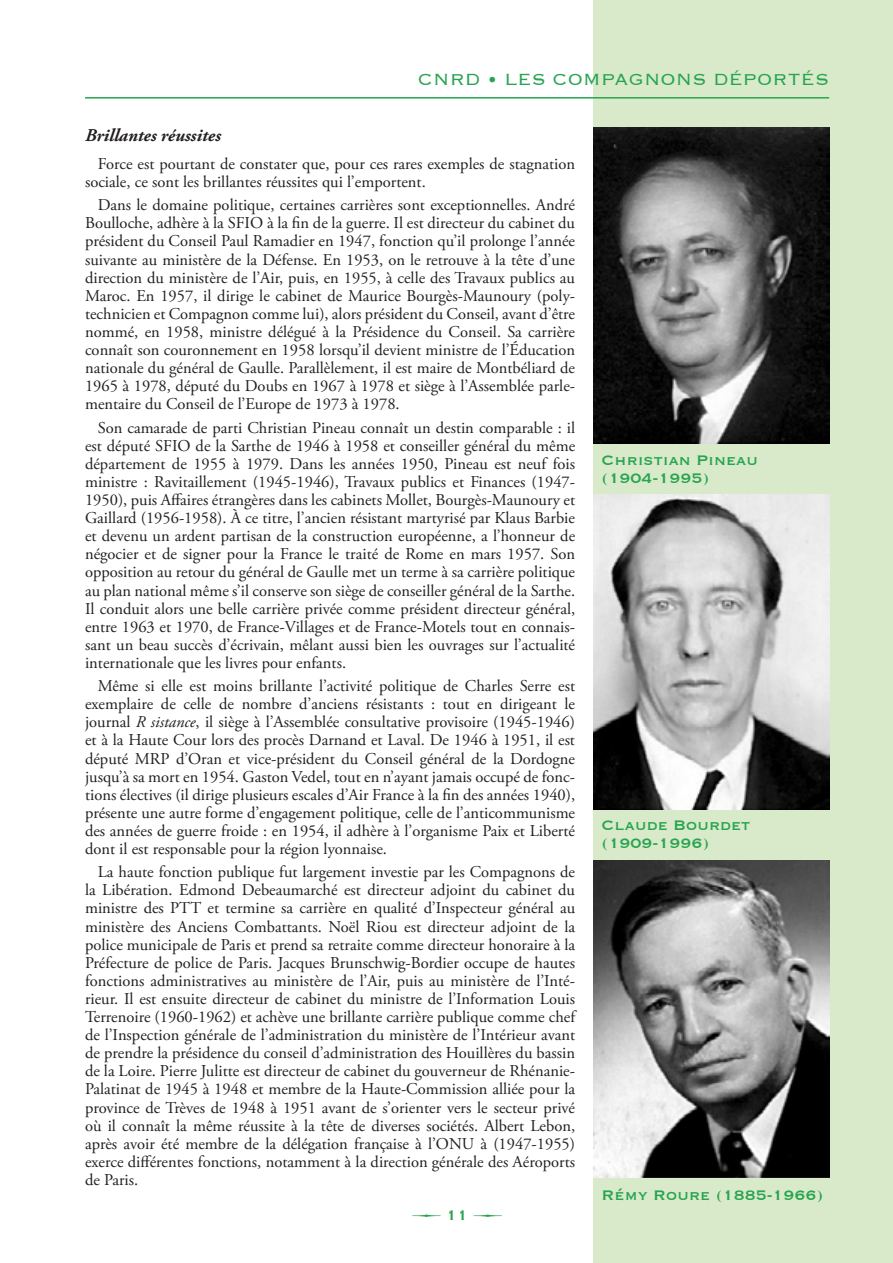
<style>
.page{position:relative;width:893px;height:1263px;background:#fff}
.page>*{position:absolute;margin:0;border:0;box-sizing:border-box;transform-origin:0 0}
.t1{font:300 21px "Copperplate";letter-spacing:.01em;color:#28a450}
.t2{font:18px/18px "Copperplate";color:#28a450}
.t3{font:italic 700 18px "Adobe Garamond Pro";color:#231f20}
.t4{font:16.5px/18.1px "Adobe Garamond Pro";color:#231f20;text-align:justify}
.s1{font-style:italic}
</style>
<div class="page">
<svg style="left:412px;top:1214px;width:29px;height:3px"></svg>
<svg style="left:474px;top:1214px;width:28px;height:3px"></svg>
<div style="left:593px;top:0;width:300px;height:1263px;background:#d9eaca"></div>
<img style="left:593px;top:128px;width:236px;height:315px">
<img style="left:593px;top:494px;width:236px;height:316px">
<img style="left:593px;top:860px;width:236px;height:318px">
<hr style="left:85px;top:97px;width:744px;height:2px;background:#28a450">
<p class="t1" style="left:418px;top:66px;width:413px">CNRD • LES COMPAGNONS DÉPORTÉS</p>
<p class="t3" style="left:85px;top:125px;width:137px">Brillantes réussites</p>
<p class="t4" style="left:85px;top:155px;width:492px;text-indent:13px">Force est pourtant de constater que, pour ces rares exemples de stagnation sociale, ce sont les brillantes réussites qui l’emportent.</p>
<p class="t4" style="left:85px;top:196px;width:492px;text-indent:13px">Dans le domaine politique, certaines carrières sont exceptionnelles. André Boulloche, adhère à la SFIO à la fin de la guerre. Il est directeur du cabinet du président du Conseil Paul Ramadier en 1947, fonction qu’il prolonge l’année suivante au ministère de la Défense. En 1953, on le retrouve à la tête d’une direction du ministère de l’Air, puis, en 1955, à celle des Travaux publics au Maroc. En 1957, il dirige le cabinet de Maurice Bourgès-Maunoury (poly&shy;technicien et Compagnon comme lui), alors président du Conseil, avant d’être nommé, en 1958, ministre délégué à la Présidence du Conseil. Sa carrière connaît son couronnement en 1958 lorsqu’il devient ministre de l’Éducation nationale du général de Gaulle. Parallèlement, il est maire de Montbéliard de 1965 à 1978, député du Doubs en 1967 à 1978 et siège à l’Assemblée parle&shy;mentaire du Conseil de l’Europe de 1973 à 1978.</p>
<p class="t4" style="left:85px;top:419px;width:492px;text-indent:13px">Son camarade de parti Christian Pineau connaît un destin comparable : il est député SFIO de la Sarthe de 1946 à 1958 et conseiller général du même département de 1955 à 1979. Dans les années 1950, Pineau est neuf fois ministre : Ravitaillement (1945-1946), Travaux publics et Finances (1947- 1950), puis Affaires étrangères dans les cabinets Mollet, Bourgès-Maunoury et Gaillard (1956-1958). À ce titre, l’ancien résistant martyrisé par Klaus Barbie et devenu un ardent partisan de la construction européenne, a l’honneur de négocier et de signer pour la France le traité de Rome en mars 1957. Son opposition au retour du général de Gaulle met un terme à sa carrière politique au plan national même s’il conserve son siège de conseiller général de la Sarthe.<br>Il conduit alors une belle carrière privée comme président directeur général, entre 1963 et 1970, de France-Villages et de France-Motels tout en connais&shy;sant un beau succès d’écrivain, mêlant aussi bien les ouvrages sur l’actualité internationale que les livres pour enfants.</p>
<p class="t4" style="left:85px;top:677px;width:492px;text-indent:13px">Même si elle est moins brillante l’activité politique de Charles Serre est exemplaire de celle de nombre d’anciens résistants : tout en dirigeant le journal <span class="s1">Résistance</span>, il siège à l’Assemblée consultative provisoire (1945-1946) et à la Haute Cour lors des procès Darnand et Laval. De 1946 à 1951, il est député MRP d’Oran et vice-président du Conseil général de la Dordogne jusqu’à sa mort en 1954. Gaston Vedel, tout en n’ayant jamais occupé de fonc&shy;tions électives (il dirige plusieurs escales d’Air France à la fin des années 1940), présente une autre forme d’engagement politique, celle de l’anticommunisme des années de guerre froide : en 1954, il adhère à l’organisme Paix et Liberté dont il est responsable pour la région lyonnaise.</p>
<p class="t4" style="left:85px;top:863px;width:492px;text-indent:13px">La haute fonction publique fut largement investie par les Compagnons de la Libération. Edmond Debeaumarché est directeur adjoint du cabinet du ministre des PTT et termine sa carrière en qualité d’Inspecteur général au ministère des Anciens Combattants. Noël Riou est directeur adjoint de la police municipale de Paris et prend sa retraite comme directeur honoraire à la Préfecture de police de Paris. Jacques Brunschwig-Bordier occupe de hautes fonctions administratives au ministère de l’Air, puis au ministère de l’Inté&shy;rieur. Il est ensuite directeur de cabinet du ministre de l’Information Louis Terrenoire (1960-1962) et achève une brillante carrière publique comme chef de l’Inspection générale de l’administration du ministère de l’Intérieur avant de prendre la présidence du conseil d’administration des Houillères du bassin de la Loire. Pierre Julitte est directeur de cabinet du gouverneur de Rhénanie-Palatinat de 1945 à 1948 et membre de la Haute-Commission alliée pour la province de Trèves de 1948 à 1951 avant de s’orienter vers le secteur privé où il connaît la même réussite à la tête de diverses sociétés. Albert Lebon, après avoir été membre de la délégation française à l’ONU à (1947-1955) exerce différentes fonctions, notamment à la direction générale des Aéroports de Paris.</p>
<p class="t2" style="left:446px;top:1205px;width:23px">11</p>
<p class="t2" style="left:602px;top:449px;width:158px">Christian Pineau (1904-1995)</p>
<p class="t2" style="left:602px;top:815px;width:150px">Claude Bourdet (1909-1996)</p>
<p class="t2" style="left:602px;top:1185px;width:223px">Rémy Roure (1885-1966)</p>
</div>
